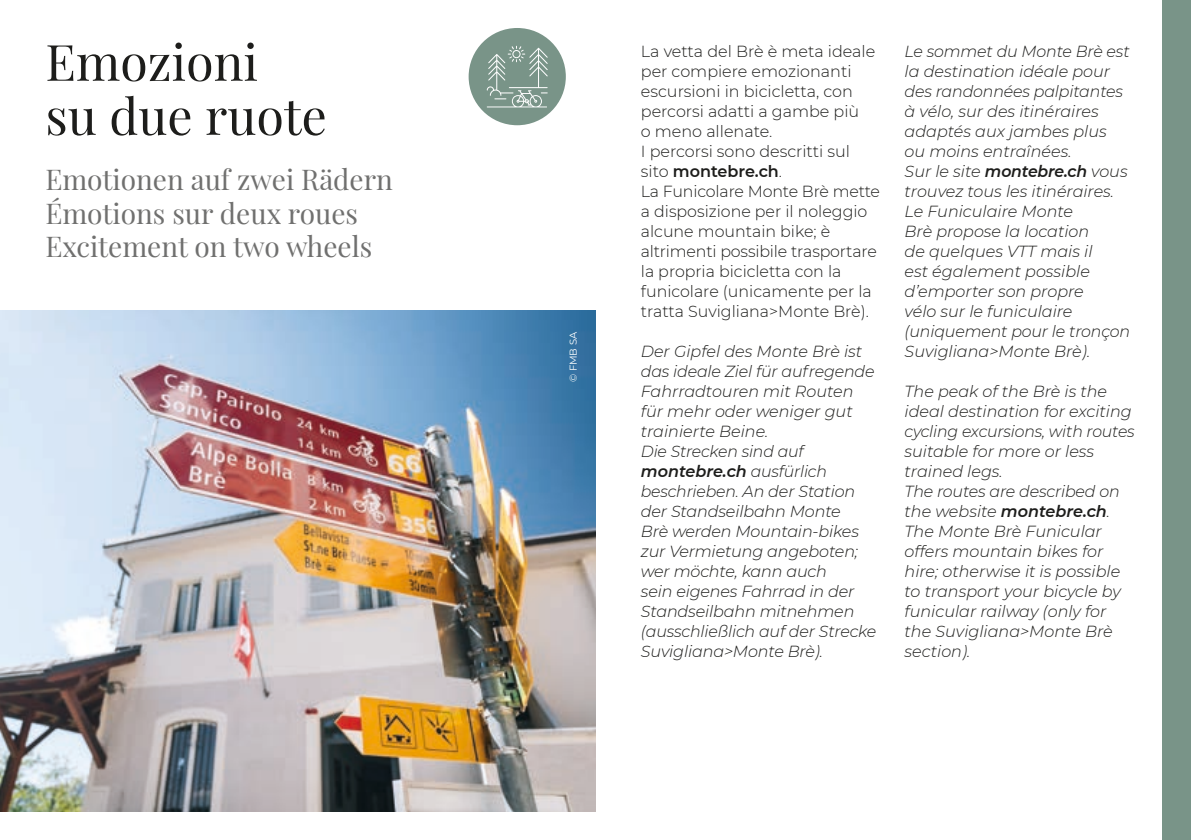
<style>
.page{position:relative;width:1191px;height:840px;background:#fff}
.page>*{position:absolute;margin:0;border:0;box-sizing:border-box;transform-origin:0 0}
.t1{font:50px/54px "Playfair Display";color:#1d1d1b}
.t2{font:28px "Playfair Display";color:#70706f}
.t3{font:italic 300 16px/20px "Montserrat";color:#1d1d1b}
.t4{font:300 16px/20px "Montserrat";color:#1d1d1b}
.ParaStyle01-Interlin{font:10px "Montserrat";color:#fff}
.s1{font-weight:600}
</style>
<div class="page">
<img style="left:0;top:310px;width:595px;height:501px">
<div style="left:467px;top:27px;width:100px;height:99px;background:#799488;border-radius:50%"></div>
<div style="left:466px;top:26px;width:102px;height:102px;border:2px solid #fff;border-radius:50%"></div>
<svg style="left:487px;top:46px;width:60px;height:61px"></svg>
<div style="left:1162px;top:0;width:29px;height:839px;background:#799488"></div>
<p class="t1" style="left:45px;top:31px;width:283px">Emozioni<br>su due ruote</p>
<p class="t2" style="left:45px;top:158px;width:349px">Emotionen auf zwei Rädern</p>
<p class="t2" style="left:45px;top:191px;width:314px">Émotions sur deux roues</p>
<p class="t2" style="left:45px;top:225px;width:328px">Excitement on two wheels</p>
<p class="ParaStyle01-Interlin" style="left:566px;top:382px;width:52px;rotate:-90deg">© FMB SA</p>
<p class="t4" style="left:641px;top:40px;width:236px">La vetta del Brè è meta ideale per compiere emozionanti escursioni in bicicletta, con percorsi adatti a gambe più<br>o meno allenate.</p>
<p class="t4" style="left:641px;top:140px;width:211px">I percorsi sono descritti sul sito <span class="s1">montebre.ch</span>.</p>
<p class="t4" style="left:641px;top:180px;width:241px">La Funicolare Monte Brè mette a disposizione per il noleggio alcune mountain bike; è altrimenti possibile trasportare la propria bicicletta con la funicolare (unicamente per la tratta Suvigliana&gt;Monte Brè).</p>
<p class="t3" style="left:641px;top:340px;width:235px">Der Gipfel des Monte Brè ist das ideale Ziel für aufregende<br>Fahrradtouren mit Routen für mehr oder weniger gut trainierte Beine.</p>
<p class="t3" style="left:641px;top:440px;width:237px">Die Strecken sind auf <span class="s1">montebre.ch</span> ausfürlich beschrieben. An der Station der Standseilbahn Monte<br>Brè werden Mountain-bikes zur Vermietung angeboten; wer möchte, kann auch<br>sein eigenes Fahrrad in der<br>Standseilbahn mitnehmen (ausschließlich auf der Strecke<br>Suvigliana&gt;Monte Brè).</p>
<p class="t3" style="left:904px;top:40px;width:227px">Le sommet du Monte Brè est la destination idéale pour des randonnées palpitantes à vélo, sur des itinéraires adaptés aux jambes plus ou moins entraînées.</p>
<p class="t3" style="left:904px;top:160px;width:225px">Sur le site <span class="s1">montebre.ch</span> vous trouvez tous les itinéraires.</p>
<p class="t3" style="left:904px;top:200px;width:227px">Le Funiculaire Monte<br>Brè propose la location<br>de quelques VTT mais il<br>est également possible d’emporter son propre<br>vélo sur le funiculaire (uniquement pour le tronçon<br>Suvigliana&gt;Monte Brè).</p>
<p class="t3" style="left:904px;top:380px;width:232px">The peak of the Brè is the ideal destination for exciting cycling excursions, with routes suitable for more or less trained legs.</p>
<p class="t3" style="left:904px;top:480px;width:216px">The routes are described on the website <span class="s1">montebre.ch</span>.</p>
<p class="t3" style="left:904px;top:520px;width:218px">The Monte Brè Funicular offers mountain bikes for hire; otherwise it is possible to transport your bicycle by funicular railway (only for the Suvigliana&gt;Monte Brè section).</p>
</div>
